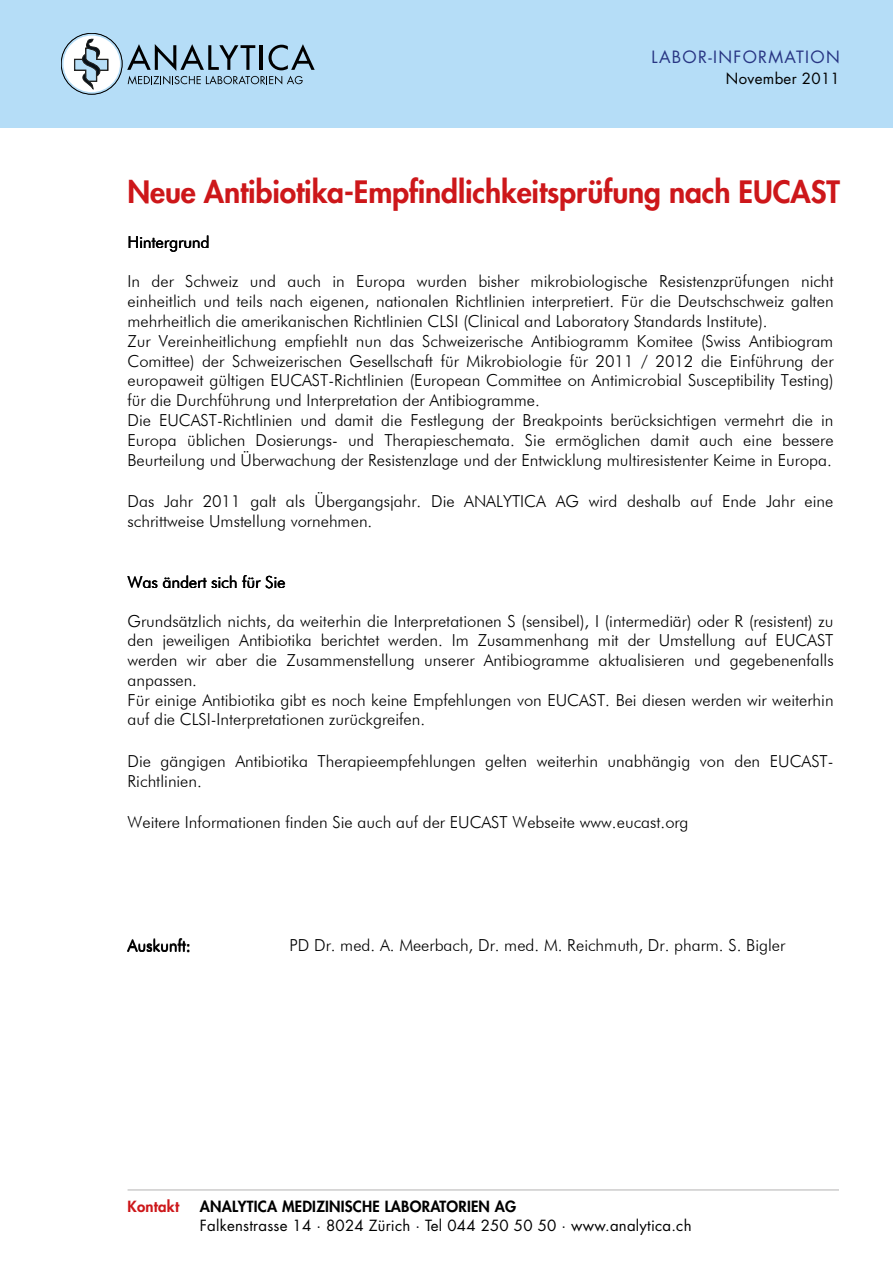
<style>
.page{position:relative;width:893px;height:1263px;background:#fff}
.page>*{position:absolute;margin:0;border:0;box-sizing:border-box;transform-origin:0 0}
.t1{font:800 30px "Futura Std";letter-spacing:-.005em;color:#cd171a}
.t2{font:16.5px/19.8px "Futura Lt BT";color:#000}
.t3{font:16.5px "Futura Std";letter-spacing:.08em;color:#283583}
.t4{font:15px "Futura Std";letter-spacing:.015em;color:#000}
.t5{font:800 15px "Futura Std";letter-spacing:.015em;color:#000}
.t6{font:800 15px "Futura Std";letter-spacing:.015em;color:#cd171a}
</style>
<div class="page">
<hr style="left:128px;top:1189px;width:711px;height:1px;background:#b3b2b2">
<div style="left:0;top:0;width:893px;height:128px;background:#b5ddf7"></div>
<svg style="left:127px;top:44px;width:188px;height:40px"></svg>
<svg style="left:62px;top:34px;width:59px;height:59px"></svg>
<div style="left:61px;top:33px;width:61px;height:61px;border:2px solid #b5ddf7;border-radius:50%"></div>
<svg style="left:74px;top:39px;width:34px;height:50px"></svg>
<div style="left:61px;top:33px;width:61px;height:61px;border:1px solid #000;border-radius:50%"></div>
<p class="t3" style="left:652px;top:47px;width:190px">LABOR-INFORMATION</p>
<p class="t4" style="left:726px;top:69px;width:115px">November 2011</p>
<h1 class="t1" style="left:128px;top:173px;width:714px">Neue Antibiotika-Empfindlichkeitsprüfung nach EUCAST</h1>
<p class="t2" style="left:128px;top:232px;width:84px">Hintergrund</p>
<p class="t2" style="left:127px;top:272px;width:708px">In der Schweiz und auch in Europa wurden bisher mikrobiologische Resistenzprüfungen nicht einheitlich und teils nach eigenen, nationalen Richtlinien interpretiert. Für die Deutschschweiz galten mehrheitlich die amerikanischen Richtlinien CLSI (Clinical and Laboratory Standards Institute).<br>Zur Vereinheitlichung empfiehlt nun das Schweizerische Antibiogramm Komitee (Swiss Antibiogram Comittee) der Schweizerischen Gesellschaft für Mikrobiologie für 2011 / 2012 die Einführung der europaweit gültigen EUCAST-Richtlinien (European Committee on Antimicrobial Susceptibility Testing) für die Durchführung und Interpretation der Antibiogramme.<br>Die EUCAST-Richtlinien und damit die Festlegung der Breakpoints berücksichtigen vermehrt die in Europa üblichen Dosierungs- und Therapieschemata. Sie ermöglichen damit auch eine bessere Beurteilung und Überwachung der Resistenzlage und der Entwicklung multiresistenter Keime in Europa.</p>
<p class="t2" style="left:127px;top:491px;width:707px">Das Jahr 2011 galt als Übergangsjahr. Die ANALYTICA AG wird deshalb auf Ende Jahr eine schrittweise Umstellung vornehmen.</p>
<p class="t2" style="left:128px;top:572px;width:159px">Was ändert sich für Sie</p>
<p class="t2" style="left:127px;top:611px;width:708px">Grundsätzlich nichts, da weiterhin die Interpretationen S (sensibel), I (intermediär) oder R (resistent) zu den jeweiligen Antibiotika berichtet werden. Im Zusammenhang mit der Umstellung auf EUCAST werden wir aber die Zusammenstellung unserer Antibiogramme aktualisieren und gegebenenfalls anpassen.<br>Für einige Antibiotika gibt es noch keine Empfehlungen von EUCAST. Bei diesen werden wir weiterhin auf die CLSI-Interpretationen zurückgreifen.</p>
<p class="t2" style="left:127px;top:751px;width:707px">Die gängigen Antibiotika Therapieempfehlungen gelten weiterhin unabhängig von den EUCAST-<br>Richtlinien.</p>
<p class="t2" style="left:127px;top:812px;width:562px">Weitere Informationen finden Sie auch auf der EUCAST Webseite www.eucast.org</p>
<p class="t2" style="left:128px;top:935px;width:65px">Auskunft:</p>
<p class="t2" style="left:289px;top:935px;width:497px">PD Dr. med. A. Meerbach, Dr. med. M. Reichmuth, Dr. pharm. S. Bigler</p>
<p class="t6" style="left:128px;top:1196px;width:53px">Kontakt</p>
<p class="t5" style="left:200px;top:1196px;width:318px">ANALYTICA MEDIZINISCHE LABORATORIEN AG</p>
<p class="t4" style="left:200px;top:1216px;width:493px">Falkenstrasse 14 · 8024 Zürich · Tel 044 250 50 50 · www.analytica.ch</p>
</div>
